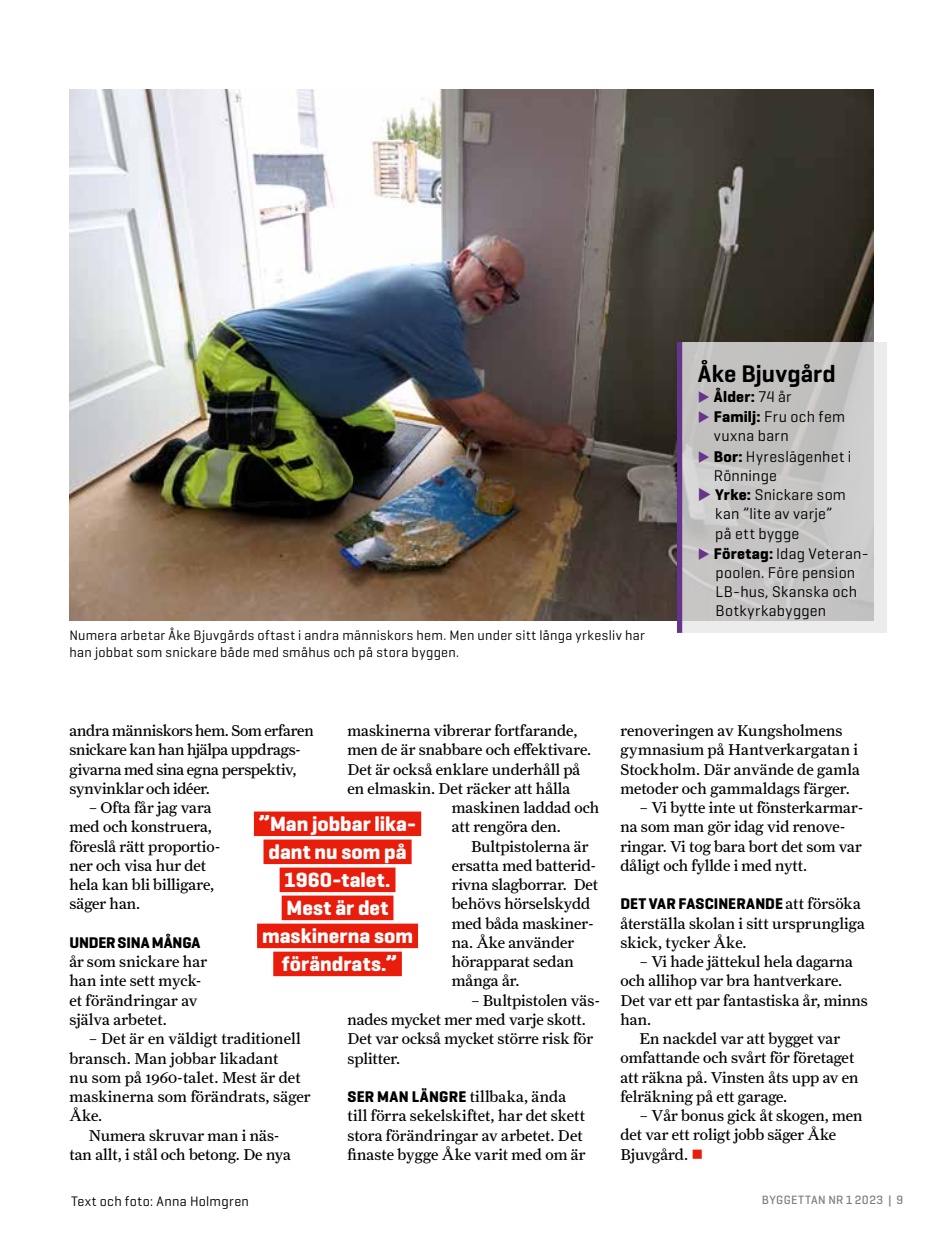
<style>
.page{position:relative;width:943px;height:1241px;background:#fff}
.page>*{position:absolute;margin:0;border:0;box-sizing:border-box;transform-origin:0 0}
.t1{font:600 24.5px "Geogrotesque";letter-spacing:.005em;color:#000}
.t2{font:700 21px/28px "Geogrotesque";color:#fff;text-align:center}
.t3{font:15.75px/19.2px "Farnham Text";color:#000}
.t4{font:15.75px/19.2px "Geogrotesque";letter-spacing:.02em;color:#000}
.t5{font:700 15.75px "Geogrotesque";color:#000}
.t6{font:14px/17.5px "Geogrotesque";letter-spacing:.02em;color:#000}
.t7{font:500 12.25px "Geogrotesque";letter-spacing:.035em;color:#7b7e82}
.s1{color:#67348b}
.s2{font-weight:400}
.s3{font-weight:700}
.s4{font-family:"Geogrotesque";font-weight:700}
.s5{font-family:"Farnham Text";font-weight:400}
.s6{color:#e81d0b}
</style>
<div class="page">
<img style="left:69px;top:89px;width:804px;height:531px">
<div style="left:254px;top:811px;width:167px;height:24px;background:#e81d0b"></div>
<div style="left:263px;top:839px;width:148px;height:24px;background:#e81d0b"></div>
<div style="left:279px;top:867px;width:116px;height:24px;background:#e81d0b"></div>
<div style="left:282px;top:895px;width:111px;height:24px;background:#e81d0b"></div>
<div style="left:257px;top:923px;width:161px;height:24px;background:#e81d0b"></div>
<div style="left:273px;top:951px;width:129px;height:24px;background:#e81d0b"></div>
<svg style="left:682px;top:342px;width:204px;height:290px;background:#c9c8c8"></svg>
<div style="left:677px;top:342px;width:5px;height:290px;background:#67348b"></div>
<p class="t6" style="left:69px;top:625px;width:577px">Numera arbetar Åke Bjuvgårds oftast i andra människors hem. Men under sitt långa yrkesliv har han jobbat som snickare både med småhus och på stora byggen.</p>
<h1 class="t1" style="left:698px;top:358px;width:139px">Åke Bjuvgård</h1>
<p class="t5" style="left:698px;top:387px;width:95px"><span class="s1">◆</span> Ålder: <span class="s2">74 år</span></p>
<p class="t4" style="left:713px;top:406px;width:133px;text-indent:-16px"><span class="s1">◆</span> <span class="s3">Familj:</span> Fru och fem vuxna barn</p>
<p class="t4" style="left:713px;top:446px;width:139px;text-indent:-16px"><span class="s1">◆</span> <span class="s3">Bor:</span> Hyreslägenhet i<br>Rönninge</p>
<p class="t4" style="left:715px;top:484px;width:132px;text-indent:-17px"><span class="s1">◆</span> <span class="s3">Yrke:</span> Snickare som kan ”lite av varje” på ett bygge</p>
<p class="t4" style="left:715px;top:543px;width:155px;text-indent:-18px"><span class="s1">◆</span> <span class="s3">Företag:</span> Idag Veteran&shy;poolen. Före pension<br>LB-hus, Skanska och<br>Botkyrkabyggen</p>
<p class="t3" style="left:347px;top:720px;width:231px">maskinerna vibrerar fortfarande,</p>
<p class="t3" style="left:347px;top:740px;width:245px">men de är snabbare och effektivare.</p>
<p class="t3" style="left:347px;top:759px;width:234px">Det är också enklare underhåll på</p>
<p class="t3" style="left:347px;top:778px;width:224px">en elmaskin. Det räcker att hålla</p>
<p class="t3" style="left:452px;top:797px;width:149px">maskinen laddad och</p>
<p class="t3" style="left:452px;top:817px;width:111px">att rengöra den.</p>
<p class="t3" style="left:471px;top:836px;width:119px">Bultpistolerna är</p>
<p class="t3" style="left:452px;top:855px;width:146px">ersatta med batterid-</p>
<p class="t3" style="left:452px;top:874px;width:148px">rivna slagborrar. Det</p>
<p class="t3" style="left:452px;top:894px;width:140px">behövs hörselskydd</p>
<p class="t3" style="left:452px;top:913px;width:144px">med båda maskiner-</p>
<p class="t3" style="left:452px;top:932px;width:124px">na. Åke använder</p>
<p class="t3" style="left:452px;top:951px;width:124px">hörapparat sedan</p>
<p class="t3" style="left:452px;top:971px;width:69px">många år.</p>
<p class="t3" style="left:347px;top:990px;width:254px;text-indent:124px">– Bultpistolen väs&shy;nades mycket mer med varje skott.<br>Det var också mycket större risk för splitter.</p>
<p class="t3" style="left:347px;top:1086px;width:240px"><span class="s4">SER MAN LÄNGRE</span> tillbaka, ända till förra sekelskiftet, har det skett stora förändringar av arbetet. Det finaste bygge Åke varit med om är</p>
<p class="t3" style="left:69px;top:720px;width:246px">andra människors hem. Som erfaren snickare kan han hjälpa uppdrags&shy;givarna med sina egna perspektiv, synvinklar och idéer.</p>
<p class="t3" style="left:69px;top:797px;width:152px;text-indent:19px">– Ofta får jag vara med och konstruera, föreslå rätt proportio&shy;ner och visa hur det hela kan bli billigare, säger han.</p>
<p class="t5" style="left:69px;top:932px;width:132px">UNDER SINA MÅNGA</p>
<p class="t3" style="left:69px;top:951px;width:139px">år som snickare har han inte sett myck&shy;et förändringar av själva arbetet.</p>
<p class="t3" style="left:89px;top:1028px;width:213px">– Det är en väldigt traditionell</p>
<p class="t3" style="left:69px;top:1048px;width:210px">bransch. Man jobbar likadant</p>
<p class="t3" style="left:69px;top:1067px;width:233px">nu som på 1960-talet. Mest är det</p>
<p class="t3" style="left:69px;top:1086px;width:243px">maskinerna som förändrats, säger</p>
<p class="t3" style="left:69px;top:1105px;width:34px">Åke.</p>
<p class="t3" style="left:89px;top:1125px;width:192px">Numera skruvar man i näs-</p>
<p class="t3" style="left:69px;top:1144px;width:223px">tan allt, i stål och betong. De nya</p>
<h2 class="t2" style="left:259px;top:809px;width:159px">”Man jobbar lika&shy;dant nu som på<br>1960-talet.<br>Mest är det maskinerna som förändrats.”</h2>
<p class="t3" style="left:620px;top:720px;width:241px">renoveringen av Kungsholmens gymnasium på Hantverkargatan i<br>Stockholm. Där använde de gamla metoder och gammaldags färger.</p>
<p class="t3" style="left:620px;top:797px;width:245px;text-indent:19px">– Vi bytte inte ut fönsterkarmar&shy;na som man gör idag vid renove&shy;ringar. Vi tog bara bort det som var dåligt och fyllde i med nytt.</p>
<p class="t5" style="left:620px;top:894px;width:242px">DET VAR FASCINERANDE <span class="s5">att försöka</span></p>
<p class="t3" style="left:620px;top:913px;width:246px">återställa skolan i sitt ursprungliga skick, tycker Åke.</p>
<p class="t3" style="left:639px;top:951px;width:215px">– Vi hade jättekul hela dagarna</p>
<p class="t3" style="left:620px;top:971px;width:223px">och allihop var bra hantverkare.</p>
<p class="t3" style="left:620px;top:990px;width:249px">Det var ett par fantastiska år, minns</p>
<p class="t3" style="left:620px;top:1009px;width:32px">han.</p>
<p class="t3" style="left:639px;top:1028px;width:202px">En nackdel var att bygget var</p>
<p class="t3" style="left:620px;top:1048px;width:235px">omfattande och svårt för företaget</p>
<p class="t3" style="left:620px;top:1067px;width:240px">att räkna på. Vinsten åts upp av en</p>
<p class="t3" style="left:620px;top:1086px;width:168px">felräkning på ett garage.</p>
<p class="t3" style="left:620px;top:1105px;width:244px;text-indent:19px">– Vår bonus gick åt skogen, men det var ett roligt jobb säger Åke<br>Bjuvgård. <span class="s6">■</span></p>
<p class="t6" style="left:71px;top:1191px;width:179px">Text och foto: Anna Holmgren</p>
<p class="t7" style="left:761px;top:1192px;width:143px">BYGGETTAN NR 1 2023 | 9</p>
</div>
